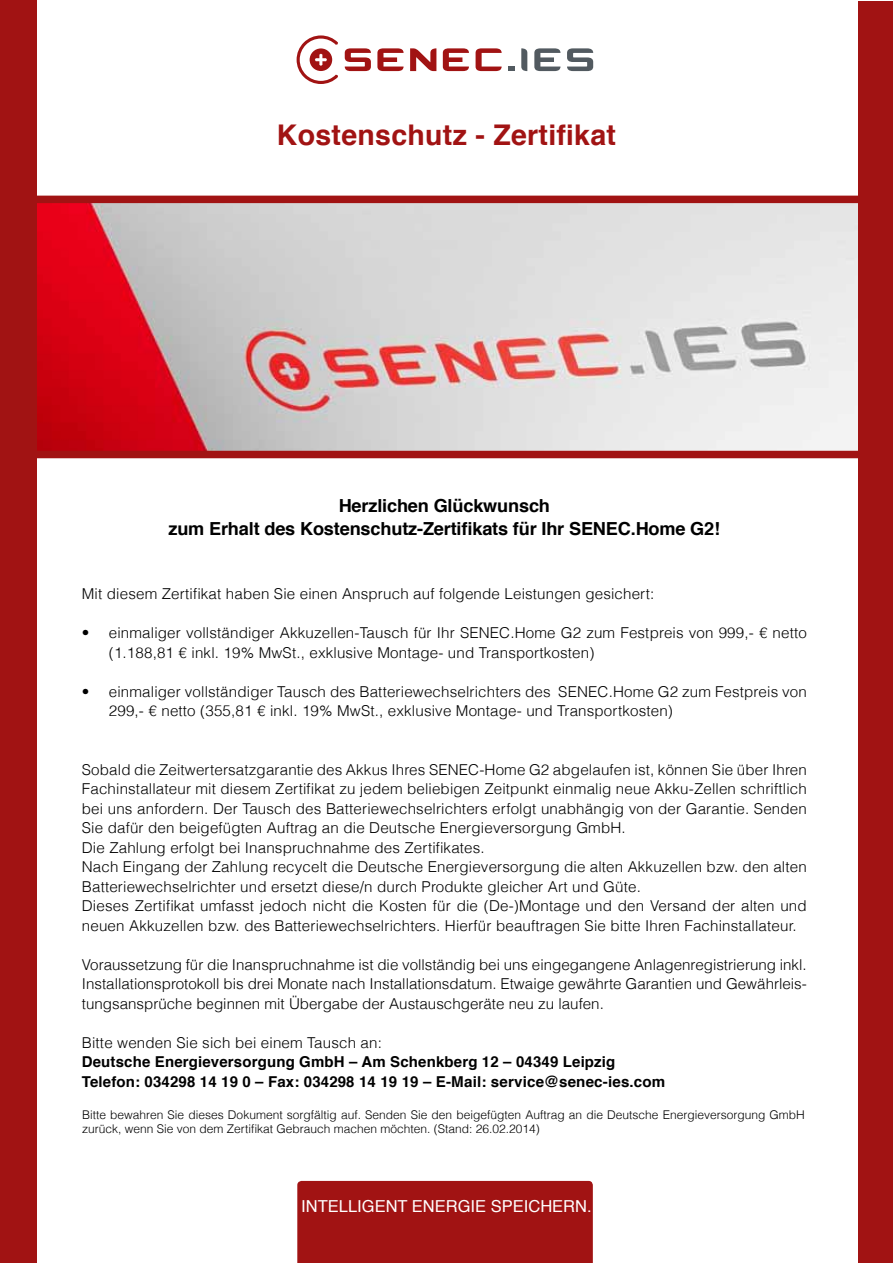
<style>
.page{position:relative;width:893px;height:1263px;background:#fff}
.page>*{position:absolute;margin:0;border:0;box-sizing:border-box;transform-origin:0 0}
.t1{font:700 28.5px "Helvetica";letter-spacing:.01em;color:#a11313}
.t2{font:700 18px/22.5px "Helvetica";letter-spacing:-.01em;color:#000;text-align:center}
.t3{font:16.5px "Helvetica";color:#fff}
.t4{font:300 15px/19.5px "Helvetica";letter-spacing:.01em;color:#000}
.t5{font:700 15px/19.5px "Helvetica";letter-spacing:.01em;color:#000}
.t6{font:300 12px/14.4px "Helvetica";color:#000}
</style>
<div class="page">
<img style="left:36px;top:203px;width:823px;height:248px">
<svg style="left:297px;top:35px;width:41px;height:49px"></svg>
<svg style="left:345px;top:48px;width:26px;height:23px"></svg>
<svg style="left:410px;top:48px;width:26px;height:23px"></svg>
<svg style="left:476px;top:48px;width:26px;height:23px"></svg>
<svg style="left:377px;top:48px;width:27px;height:23px"></svg>
<svg style="left:443px;top:48px;width:26px;height:23px"></svg>
<svg style="left:534px;top:48px;width:26px;height:23px"></svg>
<svg style="left:521px;top:48px;width:6px;height:23px"></svg>
<svg style="left:508px;top:67px;width:6px;height:4px"></svg>
<svg style="left:567px;top:48px;width:26px;height:23px"></svg>
<div style="left:0;top:0;width:36px;height:1263px;background:#a11313"></div>
<div style="left:859px;top:1px;width:34px;height:1262px;background:#a11313"></div>
<div style="left:0;top:451px;width:883px;height:7px;background:#a11313"></div>
<div style="left:0;top:196px;width:883px;height:7px;background:#a11313"></div>
<div style="left:297px;top:1181px;width:296px;height:82px;background:#a11313"></div>
<h1 class="t1" style="left:277px;top:112px;width:341px">Kostenschutz - Zertifikat</h1>
<p class="t2" style="left:168px;top:495px;width:553px">Herzlichen Glückwunsch<br>zum Erhalt des Kostenschutz-Zertifikats für Ihr SENEC.Home G2!</p>
<p class="t4" style="left:82px;top:583px;width:574px">Mit diesem Zertifikat haben Sie einen Anspruch auf folgende Leistungen gesichert:</p>
<p class="t4" style="left:109px;top:622px;width:700px;text-indent:-27px">• einmaliger vollständiger Akkuzellen-Tausch für Ihr SENEC.Home G2 zum Festpreis von 999,- € netto (1.188,81 € inkl. 19% MwSt., exklusive Montage- und Transportkosten)</p>
<p class="t4" style="left:109px;top:681px;width:699px;text-indent:-27px">• einmaliger vollständiger Tausch des Batteriewechselrichters des SENEC.Home G2 zum Festpreis von<br>299,- € netto (355,81 € inkl. 19% MwSt., exklusive Montage- und Transportkosten)</p>
<p class="t4" style="left:82px;top:759px;width:727px">Sobald die Zeitwertersatzgarantie des Akkus Ihres SENEC-Home G2 abgelaufen ist, können Sie über Ihren Fachinstallateur mit diesem Zertifikat zu jedem beliebigen Zeitpunkt einmalig neue Akku-Zellen schriftlich bei uns anfordern. Der Tausch des Batteriewechselrichters erfolgt unabhängig von der Garantie. Senden Sie dafür den beigefügten Auftrag an die Deutsche Energieversorgung GmbH.<br>Die Zahlung erfolgt bei Inanspruchnahme des Zertifikates.<br>Nach Eingang der Zahlung recycelt die Deutsche Energieversorgung die alten Akkuzellen bzw. den alten Batteriewechselrichter und ersetzt diese/n durch Produkte gleicher Art und Güte.<br>Dieses Zertifikat umfasst jedoch nicht die Kosten für die (De-)Montage und den Versand der alten und neuen Akkuzellen bzw. des Batteriewechselrichters. Hierfür beauftragen Sie bitte Ihren Fachinstallateur.</p>
<p class="t4" style="left:82px;top:954px;width:726px;text-align:justify">Voraussetzung für die Inanspruchnahme ist die vollständig bei uns eingegangene Anlagenregistrierung inkl.<br>Installationsprotokoll bis drei Monate nach Installationsdatum. Etwaige gewährte Garantien und Gewährleis&shy;tungsansprüche beginnen mit Übergabe der Austauschgeräte neu zu laufen.</p>
<p class="t4" style="left:82px;top:1032px;width:302px">Bitte wenden Sie sich bei einem Tausch an:</p>
<p class="t5" style="left:82px;top:1052px;width:585px">Deutsche Energieversorgung GmbH – Am Schenkberg 12 – 04349 Leipzig<br>Telefon: 034298 14 19 0 – Fax: 034298 14 19 19 – E-Mail: service@senec-ies.com</p>
<p class="t6" style="left:82px;top:1107px;width:724px">Bitte bewahren Sie dieses Dokument sorgfältig auf. Senden Sie den beigefügten Auftrag an die Deutsche Energieversorgung GmbH zurück, wenn Sie von dem Zertifikat Gebrauch machen möchten. (Stand: 26.02.2014)</p>
<p class="t3" style="left:302px;top:1187px;width:292px">INTELLIGENT ENERGIE SPEICHERN.</p>
</div>
